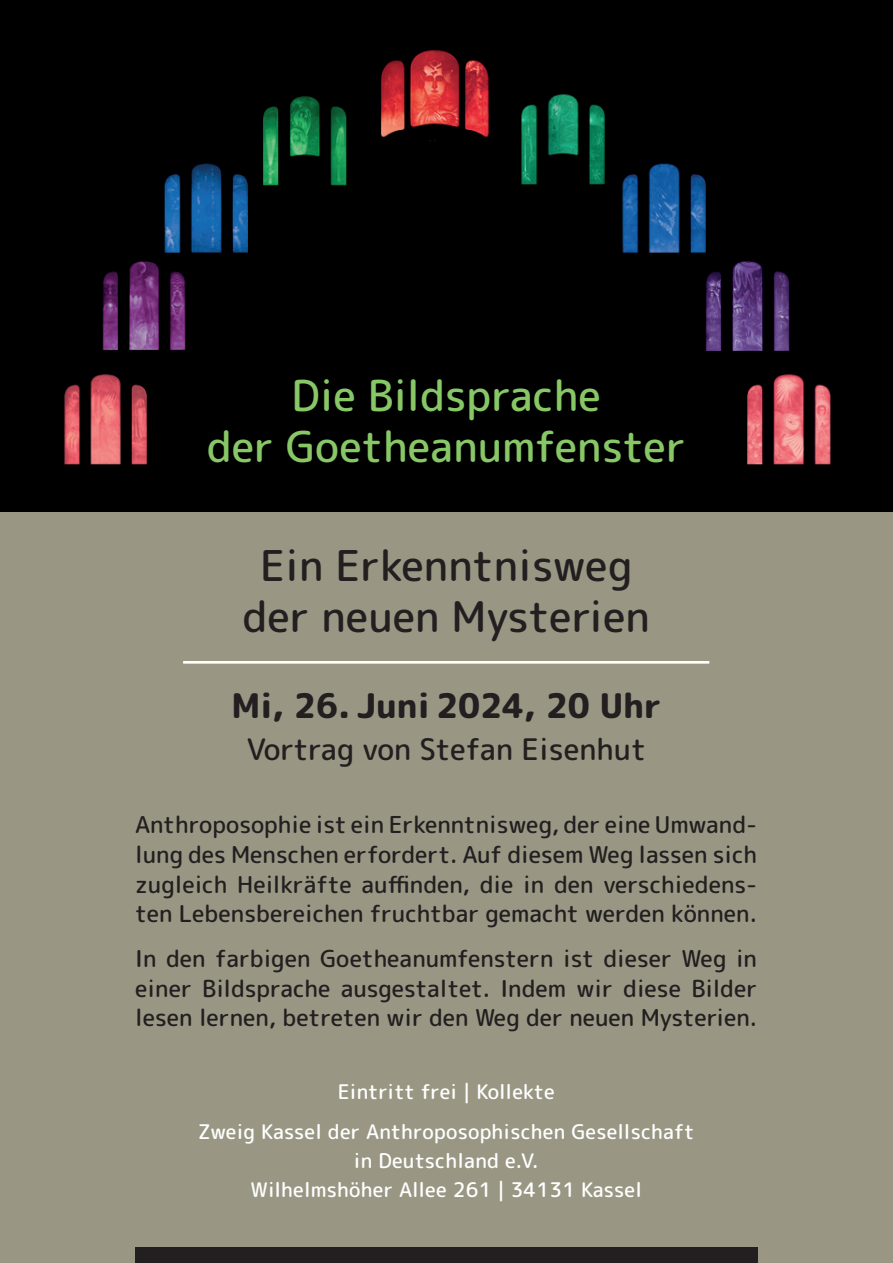
<style>
.page{position:relative;width:893px;height:1263px;background:#fff}
.page>*{position:absolute;margin:0;border:0;box-sizing:border-box;transform-origin:0 0}
.t1{font:500 42.45px/50.8px "Rounded Mplus 1 c";color:#87c765;text-align:center}
.t2{font:500 42.45px/50.8px "Rounded Mplus 1 c";color:#231f20;text-align:center}
.t3{font:800 33.9px "Rounded Mplus 1 c";color:#231f20}
.t4{font:500 29.7px "Rounded Mplus 1 c";color:#231f20}
.t5{font:500 23.4px/29.7px "Rounded Mplus 1 c";color:#231f20;text-align:justify}
.t6{font:500 20.1px/40.7px "Rounded Mplus 1 c";letter-spacing:.01em;color:#fff;text-align:center}
</style>
<div class="page">
<div style="left:0;top:511px;width:893px;height:752px;background:#999784"></div>
<img style="left:0;top:0;width:893px;height:511px">
<div style="left:135px;top:1248px;width:623px;height:15px;background:#231f20"></div>
<hr style="left:183px;top:661px;width:526px;height:3px;background:#fff">
<p class="t1" style="left:207px;top:370px;width:480px">Die Bildsprache<br>der Goetheanumfenster</p>
<p class="t2" style="left:243px;top:540px;width:409px">Ein Erkenntnisweg der neuen Mysterien</p>
<p class="t3" style="left:232px;top:681px;width:431px">Mi, 26. Juni 2024, 20 Uhr</p>
<p class="t4" style="left:247px;top:727px;width:401px">Vortrag von Stefan Eisenhut</p>
<p class="t5" style="left:135px;top:810px;width:623px">Anthroposophie ist ein Erkenntnisweg, der eine Umwand&shy;lung des Menschen erfordert. Auf diesem Weg lassen sich zugleich Heilkräfte auffinden, die in den verschiedens&shy;ten Lebensbereichen fruchtbar gemacht werden können.</p>
<p class="t5" style="left:135px;top:943px;width:623px">In den farbigen Goetheanumfenstern ist dieser Weg in einer Bildsprache ausgestaltet. Indem wir diese Bilder lesen lernen, betreten wir den Weg der neuen Mysterien.</p>
<p class="t6" style="left:198px;top:1071px;width:498px">Eintritt frei | Kollekte<br>Zweig Kassel der Anthroposophischen Gesellschaft</p>
<p class="t6" style="left:251px;top:1146px;width:393px;line-height:28.7px">in Deutschland e.V.<br>Wilhelmshöher Allee 261 | 34131 Kassel</p>
</div>
